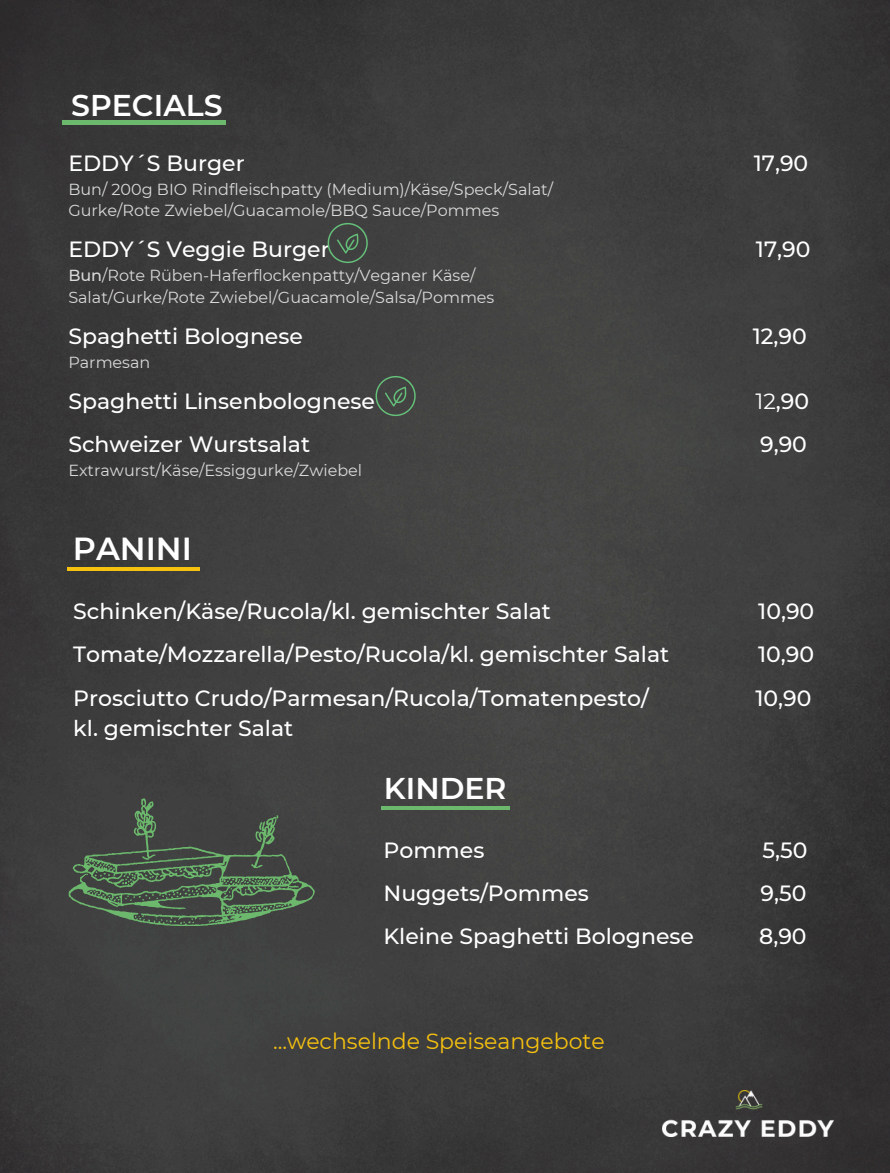
<style>
.page{position:relative;width:890px;height:1173px;background:#fff}
.page>*{position:absolute;margin:0;border:0;box-sizing:border-box;transform-origin:0 0}
.t1{font:600 31.8px "Montserrat";color:#fff}
.t2{font:600 30px "Montserrat";color:#fff}
.t3{font:500 22px "Montserrat";color:#fff}
.t4{font:22px "Montserrat";color:#f6c10f}
.t5{font:16px/21.6px "Montserrat";color:#d9d9d9}
.s1{font-weight:500}
.s2{font-weight:400}
</style>
<div class="page">
<img style="left:0;top:0;width:890px;height:1173px">
<img style="left:662px;top:1090px;width:171px;height:47px">
<hr style="left:381px;top:806px;width:128px;height:3px;background:#6cb96d">
<hr style="left:68px;top:568px;width:132px;height:2px;background:#f6c10f">
<svg style="left:68px;top:798px;width:246px;height:128px"></svg>
<hr style="left:63px;top:121px;width:163px;height:3px;background:#6cb96d">
<svg style="left:327px;top:223px;width:41px;height:40px"></svg>
<svg style="left:375px;top:376px;width:41px;height:40px"></svg>
<h2 class="t2" style="left:71px;top:87px;width:153px">SPECIALS</h2>
<p class="t3" style="left:68px;top:149px;width:178px">EDDY´S Burger</p>
<p class="t3" style="left:753px;top:149px;width:56px">17,90</p>
<p class="t5" style="left:68px;top:178px;width:486px">Bun/ 200g BIO Rindfleischpatty (Medium)/Käse/Speck/Salat/<br>Gurke/Rote Zwiebel/Guacamole/BBQ Sauce/Pommes</p>
<p class="t3" style="left:68px;top:236px;width:263px">EDDY´S Veggie Burger</p>
<p class="t3" style="left:756px;top:236px;width:56px">17,90</p>
<p class="t5" style="left:68px;top:265px;width:427px"><span class="s1">Bun</span>/Rote Rüben-Haferflockenpatty/Veganer Käse/<br>Salat/Gurke/Rote Zwiebel/Guacamole/Salsa/Pommes</p>
<p class="t3" style="left:68px;top:323px;width:236px">Spaghetti Bolognese</p>
<p class="t3" style="left:752px;top:323px;width:55px">12,90</p>
<p class="t5" style="left:68px;top:351px;width:84px">Parmesan</p>
<p class="t3" style="left:68px;top:388px;width:308px">Spaghetti Linsenbolognese</p>
<p class="t3" style="left:755px;top:388px;width:55px"><span class="s2">12</span>,90</p>
<p class="t3" style="left:68px;top:431px;width:243px">Schweizer Wurstsalat</p>
<p class="t3" style="left:760px;top:431px;width:48px">9,90</p>
<p class="t5" style="left:68px;top:460px;width:295px">Extrawurst/Käse/Essiggurke/Zwiebel</p>
<p class="t1" style="left:73px;top:529px;width:120px">PANINI</p>
<h1 class="t3" style="left:73px;top:598px;width:479px">Schinken/Käse/Rucola/kl. gemischter Salat</h1>
<h1 class="t3" style="left:758px;top:598px;width:58px">10,90</h1>
<h2 class="t3" style="left:73px;top:641px;width:597px">Tomate/Mozzarella/Pesto/Rucola/kl. gemischter Salat</h2>
<h2 class="t3" style="left:758px;top:641px;width:58px">10,90</h2>
<h2 class="t3" style="left:73px;top:685px;width:577px">Prosciutto Crudo/Parmesan/Rucola/Tomatenpesto/</h2>
<h2 class="t3" style="left:755px;top:685px;width:58px">10,90</h2>
<h2 class="t3" style="left:73px;top:715px;width:221px">kl. gemischter Salat</h2>
<p class="t2" style="left:384px;top:770px;width:124px">KINDER</p>
<p class="t3" style="left:383px;top:837px;width:102px">Pommes</p>
<p class="t3" style="left:762px;top:837px;width:46px">5,50</p>
<p class="t3" style="left:383px;top:880px;width:207px">Nuggets/Pommes</p>
<p class="t3" style="left:760px;top:880px;width:47px">9,50</p>
<p class="t3" style="left:383px;top:923px;width:312px">Kleine Spaghetti Bolognese</p>
<p class="t3" style="left:759px;top:923px;width:49px">8,90</p>
<p class="t4" style="left:273px;top:1028px;width:333px">...wechselnde Speiseangebote</p>
</div>
